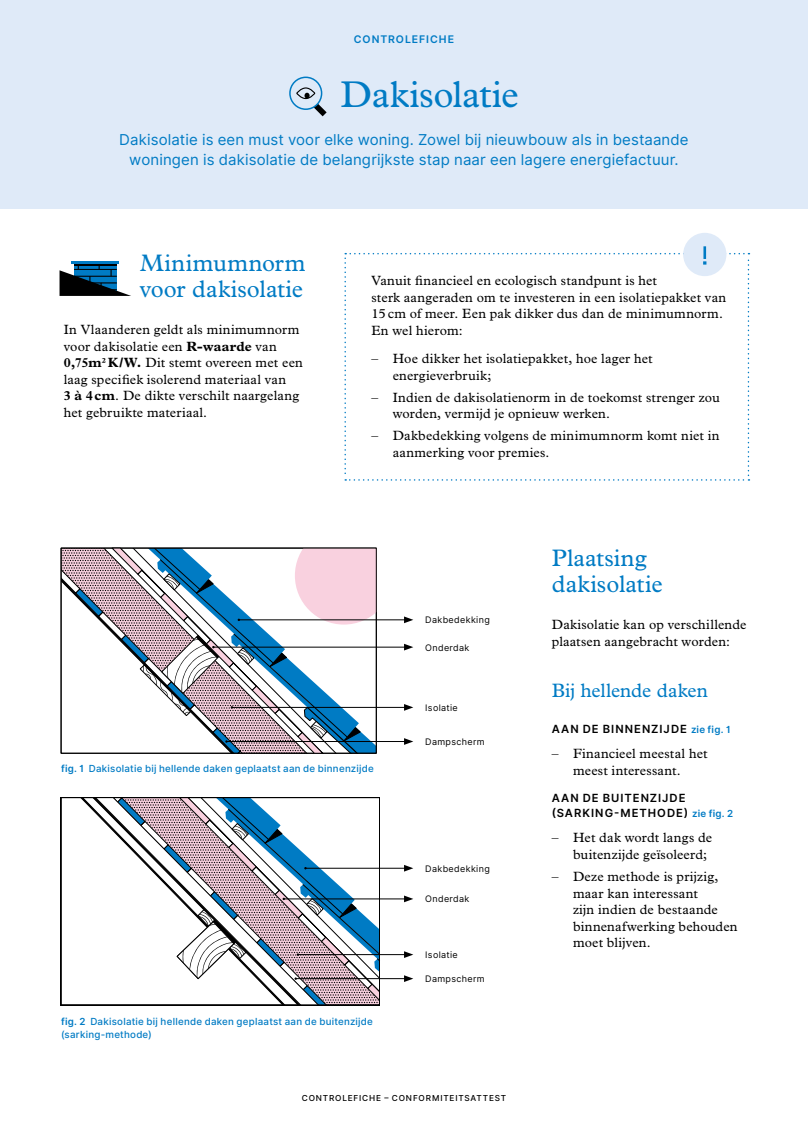
<style>
.page{position:relative;width:808px;height:1140px;background:#fff}
.page>*{position:absolute;margin:0;border:0;box-sizing:border-box;transform-origin:0 0}
.t1{font:37.5px "Plantin MT Pro";letter-spacing:-.015em;color:#007bc4}
.t2{font:24px/25.5px "Plantin MT Pro";color:#007bc4}
.t3{font:19.5px "Plantin MT Pro";letter-spacing:-.005em;color:#007bc4}
.t4{font:15px/20.2px "Inter";letter-spacing:.01em;color:#007bc4;text-align:center}
.t5{font:13.5px/16.5px "Plantin MT Pro";letter-spacing:.015em;color:#000}
.t6{font:600 11.25px/15px "Inter";letter-spacing:.09em;color:#000}
.t7{font:600 10.5px "Inter";letter-spacing:.085em;color:#007bc4}
.t8{font:500 9.75px/12.8px "Inter";letter-spacing:.025em;color:#007bc4}
.t9{font:9px "Inter";letter-spacing:.04em;color:#000}
.t10{font:500 8.25px "Inter";letter-spacing:.1em;color:#000}
.s1{font-weight:700}
.s2{font-weight:600}
.s3{font-size:9.75px;color:#007bc4}
</style>
<div class="page">
<div style="left:0;top:0;width:808px;height:208px;background:#dfeaf8"></div>
<svg style="left:290px;top:77px;width:32px;height:32px"></svg>
<div style="left:289px;top:77px;width:33px;height:33px;border:2px solid #007bc4;border-radius:50%"></div>
<svg style="left:295px;top:85px;width:32px;height:32px"></svg>
<div style="left:683px;top:233px;width:43px;height:43px;background:#dfeaf8;border-radius:50%"></div>
<svg style="left:344px;top:246px;width:405px;height:234px"></svg>
<hr style="left:72px;top:261px;width:47px;height:3px;background:#007bc4">
<hr style="left:74px;top:264px;width:43px;height:1px;background:#000">
<svg style="left:60px;top:265px;width:71px;height:31px"></svg>
<hr style="left:226px;top:741px;width:180px;height:1px;background:#000">
<svg style="left:404px;top:738px;width:9px;height:7px"></svg>
<hr style="left:239px;top:619px;width:167px;height:1px;background:#000">
<svg style="left:404px;top:616px;width:9px;height:7px"></svg>
<hr style="left:213px;top:647px;width:193px;height:1px;background:#000">
<svg style="left:404px;top:644px;width:9px;height:6px"></svg>
<hr style="left:232px;top:707px;width:174px;height:1px;background:#000">
<svg style="left:404px;top:704px;width:9px;height:6px"></svg>
<svg style="left:61px;top:547px;width:315px;height:207px"></svg>
<hr style="left:296px;top:978px;width:110px;height:1px;background:#000">
<svg style="left:404px;top:975px;width:9px;height:7px"></svg>
<hr style="left:305px;top:868px;width:101px;height:1px;background:#000">
<svg style="left:404px;top:865px;width:9px;height:6px"></svg>
<hr style="left:284px;top:898px;width:122px;height:1px;background:#000">
<svg style="left:404px;top:895px;width:9px;height:7px"></svg>
<hr style="left:298px;top:954px;width:108px;height:1px;background:#000">
<svg style="left:404px;top:951px;width:9px;height:7px"></svg>
<svg style="left:93px;top:797px;width:287px;height:208px"></svg>
<p class="t7" style="left:354px;top:32px;width:102px">CONTROLEFICHE</p>
<h1 class="t1" style="left:341px;top:73px;width:180px">Dakisolatie</h1>
<p class="t4" style="left:119px;top:129px;width:571px">Dakisolatie is een must voor elke woning. Zowel bij nieuwbouw als in bestaande woningen is dakisolatie de belangrijkste stap naar een lagere energiefactuur.</p>
<h2 class="t2" style="left:140px;top:250px;width:167px">Minimumnorm voor dakisolatie</h2>
<p class="t5" style="left:64px;top:322px;width:241px">In Vlaanderen geldt als minimumnorm voor dakisolatie een <span class="s1">R-waarde</span> van <span class="s1">0,75m²K/W.</span> Dit stemt overeen met een laag specifiek isolerend materiaal van<br><span class="s1">3 à 4cm</span>. De dikte verschilt naargelang het gebruikte materiaal.</p>
<p class="t5" style="left:371px;top:272px;width:356px">Vanuit financieel en ecologisch standpunt is het<br>sterk aangeraden om te investeren in een isolatiepakket van 15cm of meer. Een pak dikker dus dan de minimumnorm.<br>En wel hierom:</p>
<p class="t5" style="left:393px;top:350px;width:261px;text-indent:-21px">– Hoe dikker het isolatiepakket, hoe lager het energieverbruik;</p>
<p class="t5" style="left:393px;top:389px;width:329px;text-indent:-21px">– Indien de dakisolatienorm in de toekomst strenger zou worden, vermijd je opnieuw werken.</p>
<p class="t5" style="left:393px;top:427px;width:328px;text-indent:-21px">– Dakbedekking volgens de minimumnorm komt niet in aanmerking voor premies.</p>
<p class="t9" style="left:425px;top:613px;width:66px">Dakbedekking</p>
<p class="t9" style="left:425px;top:640px;width:46px">Onderdak</p>
<p class="t9" style="left:425px;top:701px;width:34px">Isolatie</p>
<p class="t8" style="left:61px;top:762px;width:314px"><span class="s2">fig. 1</span> Dakisolatie bij hellende daken geplaatst aan de binnenzijde</p>
<p class="t8" style="left:61px;top:1015px;width:313px"><span class="s2">fig. 2</span> Dakisolatie bij hellende daken geplaatst aan de buitenzijde (sarking-methode)</p>
<p class="t9" style="left:425px;top:735px;width:61px">Dampscherm</p>
<p class="t9" style="left:425px;top:861px;width:66px">Dakbedekking</p>
<p class="t9" style="left:425px;top:892px;width:46px">Onderdak</p>
<p class="t9" style="left:425px;top:948px;width:34px">Isolatie</p>
<p class="t9" style="left:425px;top:972px;width:61px">Dampscherm</p>
<p class="t10" style="left:302px;top:1092px;width:206px">CONTROLEFICHE – CONFORMITEITSATTEST</p>
<h2 class="t2" style="left:552px;top:545px;width:112px">Plaatsing dakisolatie</h2>
<p class="t5" style="left:552px;top:616px;width:196px">Dakisolatie kan op verschillende plaatsen aangebracht worden:</p>
<h3 class="t3" style="left:552px;top:679px;width:158px">Bij hellende daken</h3>
<p class="t6" style="left:552px;top:721px;width:180px">AAN DE BINNENZIJDE <span class="s3">zie fig. 1</span></p>
<p class="t5" style="left:552px;top:745px;width:157px;text-align:center">– Financieel meestal het meest interessant.</p>
<p class="t6" style="left:552px;top:791px;width:183px">AAN DE BUITENZIJDE (SARKING-METHODE) <span class="s3">zie fig. 2</span></p>
<p class="t5" style="left:573px;top:829px;width:141px;text-indent:-21px">– Het dak wordt langs de buitenzijde geïsoleerd;</p>
<p class="t5" style="left:573px;top:868px;width:166px;text-indent:-21px">– Deze methode is prijzig, maar kan interessant<br>zijn indien de bestaande binnenafwerking behouden moet blijven.</p>
</div>
